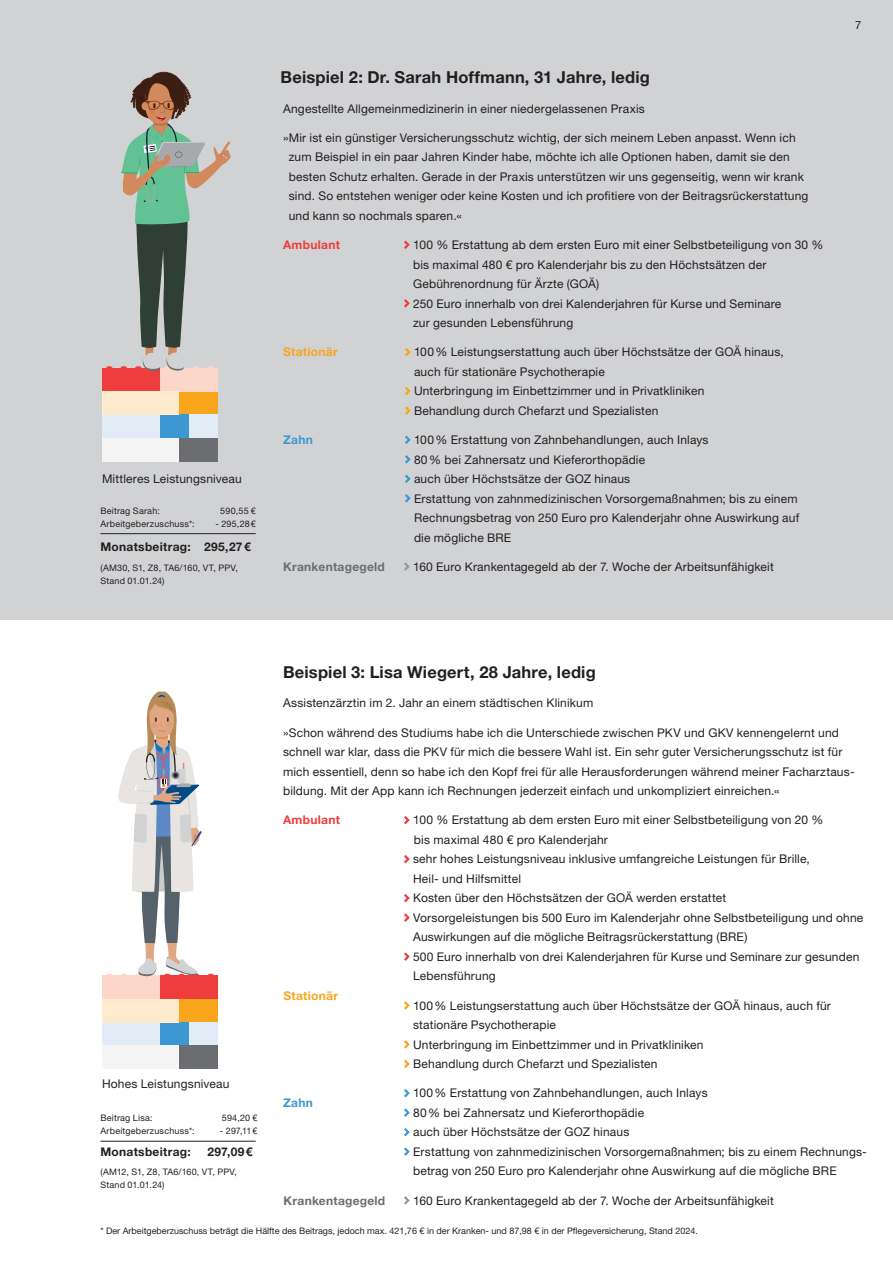
<style>
.page{position:relative;width:893px;height:1263px;background:#fff}
.page>*{position:absolute;margin:0;border:0;box-sizing:border-box;transform-origin:0 0}
.t1{font:700 16.5px "Helvetica Neue LT Std";letter-spacing:.01em;color:#231f20}
.t2{font:12px/19.5px "Helvetica Neue LT Std";letter-spacing:.015em;color:#231f20}
.t3{font:700 12px "Helvetica Neue LT Std";letter-spacing:.025em;color:#231f20}
.t4{font:700 12px "Helvetica Neue LT Std";letter-spacing:.025em;color:#6c6d70}
.t5{font:700 12px "Helvetica Neue LT Std";letter-spacing:.025em;color:#f9a51b}
.t6{font:700 12px "Helvetica Neue LT Std";letter-spacing:.025em;color:#ee3d3c}
.t7{font:700 12px "Helvetica Neue LT Std";letter-spacing:.025em;color:#3b98d3}
.t8{font:11.25px "Helvetica Neue LT Std";color:#231f20}
.t9{font:9px/12.8px "Helvetica Neue LT Std";color:#231f20}
.t10{font:9px "Helvetica Neue LT Std";letter-spacing:.025em;color:#231f20}
.t11{font:9px/12.8px "Helvetica Neue LT Std";letter-spacing:.02em;color:#231f20}
</style>
<div class="page">
<div style="left:0;top:0;width:893px;height:620px;background:#d1d2d4"></div>
<hr style="left:100px;top:1141px;width:156px;height:1px;background:#231f20">
<svg style="left:404px;top:816px;width:6px;height:8px"></svg>
<svg style="left:404px;top:855px;width:6px;height:8px"></svg>
<svg style="left:404px;top:894px;width:6px;height:8px"></svg>
<svg style="left:404px;top:913px;width:6px;height:9px"></svg>
<svg style="left:404px;top:952px;width:6px;height:9px"></svg>
<svg style="left:404px;top:1001px;width:6px;height:9px"></svg>
<svg style="left:404px;top:1040px;width:6px;height:9px"></svg>
<svg style="left:404px;top:1060px;width:6px;height:8px"></svg>
<svg style="left:404px;top:1089px;width:6px;height:8px"></svg>
<svg style="left:404px;top:1108px;width:6px;height:9px"></svg>
<svg style="left:404px;top:1128px;width:6px;height:8px"></svg>
<svg style="left:404px;top:1147px;width:6px;height:9px"></svg>
<svg style="left:404px;top:1196px;width:6px;height:9px"></svg>
<div style="left:102px;top:976px;width:29px;height:23px;background:#fcd6c9"></div>
<div style="left:106px;top:974px;width:7px;height:6px;background:#fcd6c9;border-radius:3px"></div>
<div style="left:179px;top:999px;width:39px;height:23px;background:#f9a51b"></div>
<div style="left:102px;top:1022px;width:29px;height:23px;background:#e1ecf7"></div>
<div style="left:131px;top:976px;width:29px;height:23px;background:#fcd6c9"></div>
<div style="left:131px;top:1022px;width:29px;height:23px;background:#e1ecf7"></div>
<div style="left:160px;top:976px;width:29px;height:23px;background:#ee3d3c"></div>
<div style="left:160px;top:1022px;width:29px;height:23px;background:#3b98d3"></div>
<div style="left:189px;top:976px;width:29px;height:23px;background:#ee3d3c"></div>
<div style="left:207px;top:974px;width:7px;height:6px;background:#ee3d3c;border-radius:3px"></div>
<div style="left:189px;top:1022px;width:29px;height:23px;background:#e1ecf7"></div>
<div style="left:102px;top:999px;width:39px;height:23px;background:#feeacc"></div>
<div style="left:141px;top:999px;width:38px;height:23px;background:#feeacc"></div>
<div style="left:179px;top:1045px;width:39px;height:24px;background:#6c6d70"></div>
<div style="left:102px;top:1045px;width:39px;height:24px;background:#f5f5f6"></div>
<div style="left:141px;top:1045px;width:38px;height:24px;background:#f5f5f6"></div>
<svg style="left:116px;top:691px;width:86px;height:286px"></svg>
<hr style="left:100px;top:533px;width:156px;height:1px;background:#231f20">
<svg style="left:404px;top:241px;width:6px;height:8px"></svg>
<svg style="left:404px;top:299px;width:6px;height:9px"></svg>
<svg style="left:405px;top:348px;width:6px;height:8px"></svg>
<svg style="left:405px;top:387px;width:6px;height:8px"></svg>
<svg style="left:405px;top:406px;width:6px;height:9px"></svg>
<svg style="left:405px;top:436px;width:6px;height:8px"></svg>
<svg style="left:405px;top:455px;width:6px;height:9px"></svg>
<svg style="left:405px;top:475px;width:6px;height:8px"></svg>
<svg style="left:405px;top:494px;width:6px;height:9px"></svg>
<svg style="left:404px;top:562px;width:6px;height:9px"></svg>
<div style="left:102px;top:368px;width:29px;height:23px;background:#ee3d3c"></div>
<div style="left:106px;top:366px;width:7px;height:6px;background:#ee3d3c;border-radius:3px"></div>
<div style="left:179px;top:391px;width:39px;height:24px;background:#f9a51b"></div>
<div style="left:102px;top:415px;width:29px;height:23px;background:#e1ecf7"></div>
<div style="left:131px;top:368px;width:29px;height:23px;background:#ee3d3c"></div>
<div style="left:131px;top:415px;width:29px;height:23px;background:#e1ecf7"></div>
<div style="left:160px;top:368px;width:29px;height:23px;background:#fcd6c9"></div>
<div style="left:160px;top:415px;width:29px;height:23px;background:#3b98d3"></div>
<div style="left:189px;top:368px;width:29px;height:23px;background:#fcd6c9"></div>
<div style="left:189px;top:415px;width:29px;height:23px;background:#e1ecf7"></div>
<div style="left:102px;top:391px;width:39px;height:24px;background:#feeacc"></div>
<div style="left:141px;top:391px;width:38px;height:24px;background:#feeacc"></div>
<div style="left:179px;top:438px;width:39px;height:23px;background:#6c6d70"></div>
<div style="left:102px;top:438px;width:39px;height:23px;background:#f5f5f6"></div>
<div style="left:141px;top:438px;width:38px;height:23px;background:#f5f5f6"></div>
<svg style="left:120px;top:72px;width:111px;height:300px"></svg>
<p class="t2" style="left:102px;top:469px;width:141px">Mittleres Leistungsniveau</p>
<p class="t10" style="left:100px;top:505px;width:61px">Beitrag Sarah:</p>
<p class="t9" style="left:220px;top:504px;width:37px">590,55 €</p>
<p class="t10" style="left:100px;top:518px;width:96px">Arbeitgeberzuschuss*:</p>
<p class="t9" style="left:215px;top:517px;width:42px">- 295,28€</p>
<p class="t3" style="left:100px;top:540px;width:152px">Monatsbeitrag: 295,27€</p>
<p class="t11" style="left:100px;top:561px;width:139px">(AM30, S1, Z8, TA6/160, VT, PPV,<br>Stand 01.01.24)</p>
<h1 class="t1" style="left:281px;top:67px;width:371px">Beispiel 2: Dr. Sarah Hoffmann, 31 Jahre, ledig</h1>
<p class="t2" style="left:283px;top:98px;width:363px">Angestellte Allgemeinmedizinerin in einer niedergelassenen Praxis</p>
<p class="t2" style="left:289px;top:128px;width:521px;text-indent:-6px">»Mir ist ein günstiger Versicherungsschutz wichtig, der sich meinem Leben anpasst. Wenn ich zum Beispiel in ein paar Jahren Kinder habe, möchte ich alle Optionen haben, damit sie den besten Schutz erhalten. Gerade in der Praxis unterstützen wir uns gegenseitig, wenn wir krank sind. So entstehen weniger oder keine Kosten und ich profitiere von der Beitragsrückerstattung und kann so nochmals sparen.«</p>
<p class="t6" style="left:283px;top:237px;width:58px">Ambulant</p>
<p class="t5" style="left:283px;top:345px;width:56px">Stationär</p>
<p class="t7" style="left:283px;top:432px;width:31px">Zahn</p>
<p class="t2" style="left:413px;top:235px;width:412px">100 % Erstattung ab dem ersten Euro mit einer Selbstbeteiligung von 30 % bis maximal 480 € pro Kalenderjahr bis zu den Höchstsätzen der Gebührenordnung für Ärzte (GOÄ)<br>250 Euro innerhalb von drei Kalenderjahren für Kurse und Seminare<br>zur gesunden Lebensführung</p>
<p class="t2" style="left:414px;top:342px;width:371px">100% Leistungserstattung auch über Höchstsätze der GOÄ hinaus, auch für stationäre Psychotherapie<br>Unterbringung im Einbettzimmer und in Privatkliniken<br>Behandlung durch Chefarzt und Spezialisten</p>
<p class="t2" style="left:414px;top:430px;width:387px">100% Erstattung von Zahnbehandlungen, auch Inlays<br>80% bei Zahnersatz und Kieferorthopädie<br>auch über Höchstsätze der GOZ hinaus<br>Erstattung von zahnmedizinischen Vorsorgemaßnahmen; bis zu einem Rechnungsbetrag von 250 Euro pro Kalenderjahr ohne Auswirkung auf die mögliche BRE</p>
<p class="t4" style="left:283px;top:559px;width:103px">Krankentagegeld</p>
<p class="t2" style="left:413px;top:557px;width:362px">160 Euro Krankentagegeld ab der 7. Woche der Arbeitsunfähigkeit</p>
<p class="t8" style="left:855px;top:19px;width:8px">7</p>
<p class="t2" style="left:102px;top:1073px;width:129px">Hohes Leistungsniveau</p>
<p class="t10" style="left:100px;top:1113px;width:54px">Beitrag Lisa:</p>
<p class="t9" style="left:222px;top:1112px;width:37px">594,20 €</p>
<p class="t10" style="left:100px;top:1126px;width:96px">Arbeitgeberzuschuss*:</p>
<p class="t9" style="left:220px;top:1124px;width:39px">- 297,11 €</p>
<p class="t3" style="left:100px;top:1144px;width:92px">Monatsbeitrag:</p>
<p class="t3" style="left:207px;top:1144px;width:47px">297,09€</p>
<p class="t9" style="left:100px;top:1166px;width:138px">(AM12, S1, Z8, TA6/160, VT, PPV,<br>Stand 01.01.24)</p>
<h1 class="t1" style="left:283px;top:662px;width:314px">Beispiel 3: Lisa Wiegert, 28 Jahre, ledig</h1>
<p class="t2" style="left:283px;top:693px;width:312px">Assistenzärztin im 2. Jahr an einem städtischen Klinikum</p>
<p class="t2" style="left:283px;top:722px;width:573px">»Schon während des Studiums habe ich die Unterschiede zwischen PKV und GKV kennengelernt und schnell war klar, dass die PKV für mich die bessere Wahl ist. Ein sehr guter Versicherungsschutz ist für mich essentiell, denn so habe ich den Kopf frei für alle Herausforderungen während meiner Facharztaus&shy;bildung. Mit der App kann ich Rechnungen jederzeit einfach und unkompliziert einreichen.«</p>
<p class="t6" style="left:283px;top:813px;width:58px">Ambulant</p>
<p class="t5" style="left:283px;top:988px;width:56px">Stationär</p>
<p class="t7" style="left:283px;top:1095px;width:31px">Zahn</p>
<p class="t2" style="left:413px;top:810px;width:452px">100 % Erstattung ab dem ersten Euro mit einer Selbstbeteiligung von 20 %<br>bis maximal 480 € pro Kalenderjahr<br>sehr hohes Leistungsniveau inklusive umfangreiche Leistungen für Brille,<br>Heil- und Hilfsmittel<br>Kosten über den Höchstsätzen der GOÄ werden erstattet<br>Vorsorgeleistungen bis 500 Euro im Kalenderjahr ohne Selbstbeteiligung und ohne Auswirkungen auf die mögliche Beitragsrückerstattung (BRE)<br>500 Euro innerhalb von drei Kalenderjahren für Kurse und Seminare zur gesunden Lebensführung</p>
<p class="t2" style="left:413px;top:995px;width:419px">100% Leistungserstattung auch über Höchstsätze der GOÄ hinaus, auch für stationäre Psychotherapie<br>Unterbringung im Einbettzimmer und in Privatkliniken<br>Behandlung durch Chefarzt und Spezialisten</p>
<p class="t2" style="left:413px;top:1083px;width:455px">100% Erstattung von Zahnbehandlungen, auch Inlays<br>80% bei Zahnersatz und Kieferorthopädie<br>auch über Höchstsätze der GOZ hinaus<br>Erstattung von zahnmedizinischen Vorsorgemaßnahmen; bis zu einem Rechnungs&shy;betrag von 250 Euro pro Kalenderjahr ohne Auswirkung auf die mögliche BRE</p>
<p class="t4" style="left:283px;top:1193px;width:103px">Krankentagegeld</p>
<p class="t2" style="left:413px;top:1190px;width:362px">160 Euro Krankentagegeld ab der 7. Woche der Arbeitsunfähigkeit</p>
<p class="t9" style="left:100px;top:1224px;width:599px">* Der Arbeitgeberzuschuss beträgt die Hälfte des Beitrags, jedoch max. 421,76 € in der Kranken- und 87,98 € in der Pflegeversicherung, Stand 2024.</p>
</div>
